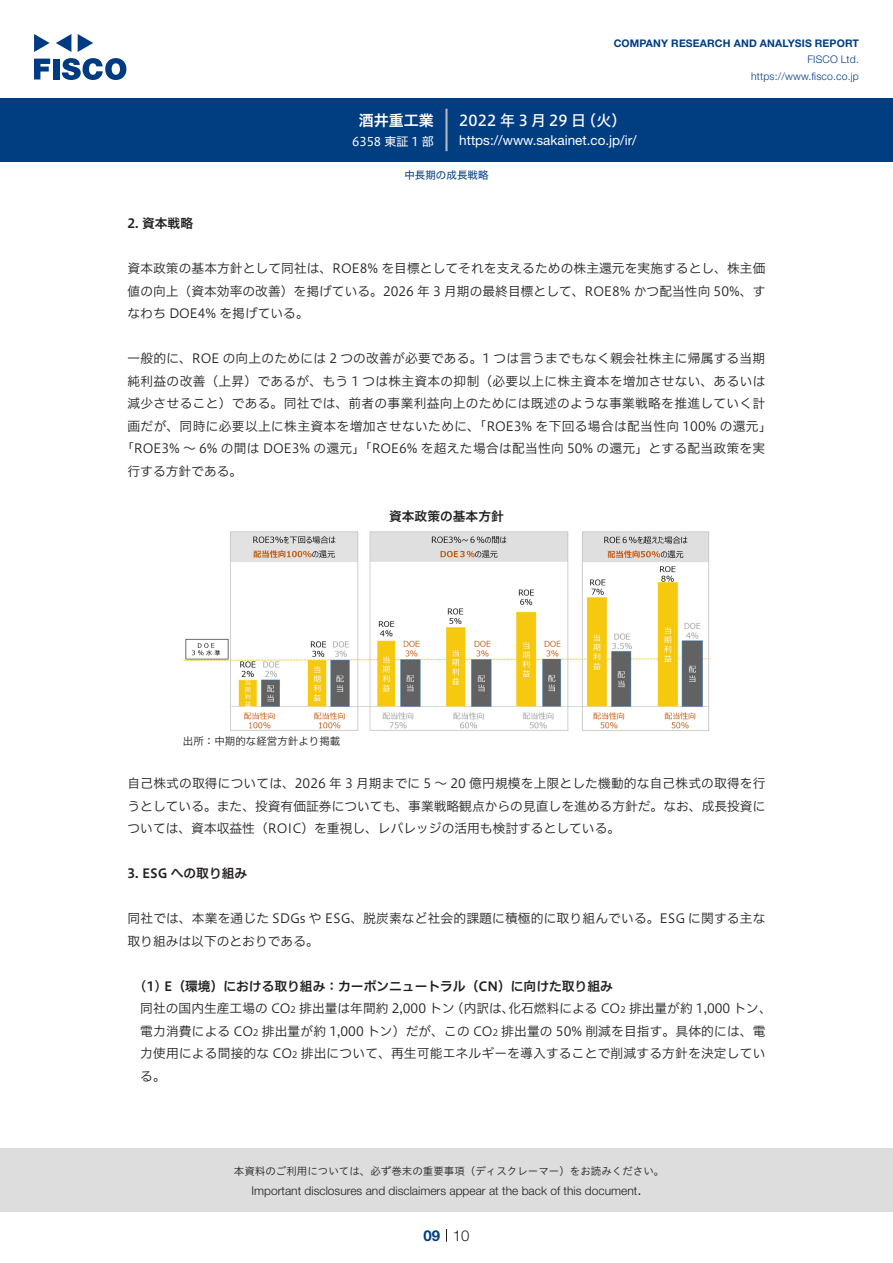
<style>
.page{position:relative;width:893px;height:1263px;background:#fff}
.page>*{position:absolute;margin:0;border:0;box-sizing:border-box;transform-origin:0 0}
.t1{font:15px "Hiragino UD Sans F Std N W5";letter-spacing:.01em;color:#fff}
.t2{font:15px "Hiragino UD Sans F Std N W6";color:#fff}
.t3{font:300 15px "Helvetica Neue LT Std";color:#231f20}
.t4{font:700 15px "Helvetica Neue LT Std";color:#003d81}
.t5{font:13.5px "Helvetica Neue LT Std";color:#fff}
.t6{font:12.75px/22.5px "Hiragino UD Sans F Std N W3";letter-spacing:.01em;color:#231f20;text-align:justify}
.t7{font:12.75px "Hiragino UD Sans F Std N W6";color:#231f20}
.t8{font:300 12px "Helvetica Neue LT Std";color:#231f20}
.t9{font:12px "Hiragino UD Sans F Std N W4";color:#fff}
.t10{font:10.5px "Hiragino UD Sans Std W3";color:#231f20}
.t11{font:700 10.5px "Helvetica Neue LT Std";letter-spacing:.015em;color:#003d81}
.t12{font:300 10.5px/16.5px "Helvetica Neue LT Std";letter-spacing:.015em;color:#003d81;text-align:right}
.t13{font:10.5px "Hiragino UD Sans F Std N W3";color:#231f20}
.t14{font:10.5px "Hiragino UD Sans F Std N W4";color:#003d81}
.t15{font:8.85px "Hiragino UD Sans F Std N W3";color:#231f20}
</style>
<div class="page">
<div style="left:0;top:1148px;width:893px;height:64px;background:#ddd"></div>
<svg style="left:34px;top:59px;width:16px;height:20px"></svg>
<div style="left:53px;top:59px;width:6px;height:20px;background:#003a83"></div>
<svg style="left:62px;top:58px;width:64px;height:22px"></svg>
<svg style="left:34px;top:34px;width:16px;height:18px"></svg>
<svg style="left:78px;top:34px;width:15px;height:18px"></svg>
<svg style="left:56px;top:34px;width:15px;height:18px"></svg>
<div style="left:0;top:98px;width:893px;height:64px;background:#003d81"></div>
<hr style="left:445px;top:109px;width:3px;height:42px;background:#b5b5b6">
<svg style="left:446px;top:1229px;width:1px;height:13px"></svg>
<img style="left:183px;top:531px;width:527px;height:200px">
<p class="t2" style="left:359px;top:109px;width:77px">酒井重工業</p>
<p class="t9" style="left:352px;top:132px;width:83px">6358 東証 1 部</p>
<p class="t11" style="left:614px;top:37px;width:247px">COMPANY RESEARCH AND ANALYSIS REPORT</p>
<p class="t12" style="left:751px;top:51px;width:109px">FISCO Ltd. https://www.fisco.co j p.</p>
<p class="t1" style="left:581px;top:109px;width:47px">（火(</p>
<p class="t1" style="left:459px;top:109px;width:128px">2022 年 3月29 日</p>
<p class="t5" style="left:459px;top:132px;width:179px">https://www.sakainet. c o j p. /i r/</p>
<p class="t14" style="left:404px;top:167px;width:85px">中長期の成長戦略</p>
<p class="t7" style="left:128px;top:214px;width:67px">2. 資本戦略</p>
<p class="t6" style="left:128px;top:256px;width:639px">資本政策の基本方針として同社は、ROE8% を目標としてそれを支えるための株主還元を実施するとし、株主価値の向上（資本効率の改善）を掲げている。2026 年 3 月期の最終目標として、ROE8% かつ配当性向 50%、すなわち DOE4% を掲げている。</p>
<p class="t6" style="left:128px;top:346px;width:639px">一般的に、ROE の向上のためには 2 つの改善が必要である。1 つは言うまでもなく親会社株主に帰属する当期</p>
<p class="t6" style="left:128px;top:369px;width:639px">純利益の改善（上昇）であるが、もう 1 つは株主資本の抑制（必要以上に株主資本を増加させない、あるいは</p>
<p class="t6" style="left:128px;top:391px;width:639px">減少させること）である。同社では、前者の事業利益向上のためには既述のような事業戦略を推進していく計</p>
<p class="t6" style="left:128px;top:414px;width:646px">画だが、同時に必要以上に株主資本を増加させないために、「ROE3% を下回る場合は配当性向 100% の還元「</p>
<p class="t6" style="left:121px;top:436px;width:646px">「ROE3% ～ 6% の間は DOE3% の還元」「ROE6% を超えた場合は配当性向 50% の還元」とする配当政策を実</p>
<p class="t6" style="left:128px;top:459px;width:116px">行する方針である。</p>
<p class="t7" style="left:389px;top:506px;width:116px">資本政策の基本方針</p>
<p class="t13" style="left:183px;top:733px;width:159px">出所：中期的な経営方針より掲載</p>
<p class="t6" style="left:128px;top:771px;width:639px">自己株式の取得については、2026 年 3 月期までに 5 ～ 20 億円規模を上限とした機動的な自己株式の取得を行うとしている。また、投資有価証券についても、事業戦略観点からの見直しを進める方針だ。なお、成長投資については、資本収益性（ROIC）を重視し、レバレッジの活用も検討するとしている。</p>
<p class="t7" style="left:128px;top:863px;width:121px">3. ESG への取り組み</p>
<p class="t6" style="left:128px;top:906px;width:639px">同社では、本業を通じた SDGs や ESG、脱炭素など社会的課題に積極的に取り組んでいる。ESG に関する主な取り組みは以下のとおりである。</p>
<p class="t7" style="left:140px;top:976px;width:474px">1( ) E（環境）における取り組み：カーボンニュートラル（CN）に向けた取り組み</p>
<p class="t6" style="left:629px;top:996px;width:144px">排出量が約 1,000 トン、</p>
<p class="t6" style="left:299px;top:996px;width:157px">排出量は年間約 2,000 トン</p>
<p class="t6" style="left:140px;top:996px;width:152px">同社の国内生産工場の CO</p>
<p class="t6" style="left:451px;top:996px;width:65px">（内訳は、</p>
<p class="t6" style="left:508px;top:996px;width:114px">化石燃料による CO</p>
<p class="t15" style="left:291px;top:1003px;width:7px">2</p>
<p class="t15" style="left:620px;top:1003px;width:7px">2</p>
<p class="t6" style="left:262px;top:1019px;width:232px">排出量が約 1,000 トン）だが、この CO</p>
<p class="t6" style="left:140px;top:1019px;width:114px">電力消費による CO</p>
<p class="t6" style="left:501px;top:1019px;width:266px">排出量の 50% 削減を目指す。具体的には、電</p>
<p class="t15" style="left:253px;top:1026px;width:7px">2</p>
<p class="t15" style="left:493px;top:1026px;width:7px">2</p>
<p class="t6" style="left:301px;top:1041px;width:466px">排出について、再生可能エネルギーを導入することで削減する方針を決定してい</p>
<p class="t6" style="left:140px;top:1041px;width:153px">力使用による間接的な COる。</p>
<p class="t15" style="left:292px;top:1048px;width:7px">2</p>
<p class="t10" style="left:234px;top:1163px;width:432px">本資料のご利用については、必ず巻末の重要事項（ディスクレーマー）をお読みください。</p>
<p class="t3" style="left:637px;top:1180px;width:6px">.</p>
<p class="t8" style="left:251px;top:1183px;width:387px">Important disclosures and disclaimers appear at the back of this document</p>
<p class="t4" style="left:423px;top:1226px;width:18px">09</p>
<p class="t3" style="left:453px;top:1226px;width:18px">10</p>
</div>
